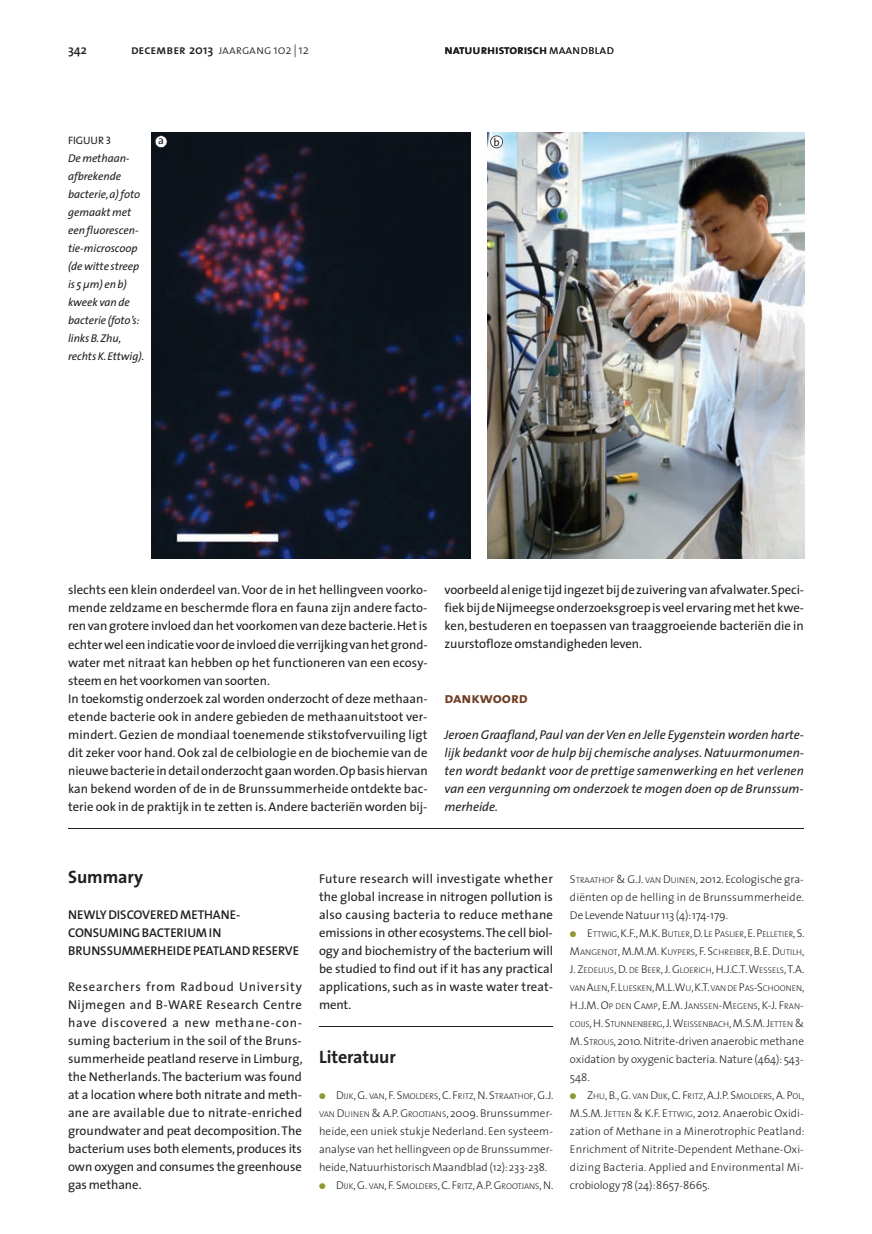
<style>
.page{position:relative;width:872px;height:1234px;background:#fff}
.page>*{position:absolute;margin:0;border:0;box-sizing:border-box;transform-origin:0 0}
.t1{font:700 18px "The Sans";letter-spacing:-.005em;color:#231f20}
.t2{font:15px "The Sans Bold Caps";letter-spacing:-.005em;color:#6f3c22}
.t3{font:12.75px/18px "The Sans";color:#231f20;text-align:justify}
.t4{font:italic 12.75px/18px "The Sans";color:#231f20;text-align:justify}
.t5{font:600 12.75px/18px "The Sans";letter-spacing:-.005em;color:#231f20}
.t6{font:12.75px "The Sans Semi Bold Caps";letter-spacing:-.005em;color:#231f20}
.t7{font:300 11.25px/18px "The Sans";letter-spacing:-.005em;color:#231f20;text-align:justify}
.t8{font:italic 11.25px/18px "The Sans";letter-spacing:-.005em;color:#231f20}
.t9{font:300 11.25px "The Sans";color:#231f20}
.t10{font:11.25px "The Sans";color:#231f20}
.t11{font:10.8px "The Sans Caps";letter-spacing:-.005em;color:#231f20}
.t12{font:300 8.4px/18px "The Sans";letter-spacing:-.005em;color:#231f20}
.s1{font-family:"The Sans";font-weight:600}
.s2{font-family:"The Sans Light Caps"}
.s3{font-family:"The Sans";font-weight:300}
.s4{color:#91992f}
.s5{font-size:11.25px}
.s6{font-size:8.4px}
.s7{font-style:inherit}
</style>
<div class="page">
<img style="left:151px;top:132px;width:320px;height:426px">
<img style="left:488px;top:132px;width:316px;height:426px">
<hr style="left:319px;top:1026px;width:234px;height:1px;background:#231f20">
<hr style="left:68px;top:828px;width:736px;height:1px;background:#231f20">
<svg style="left:155px;top:135px;width:12px;height:13px"></svg>
<svg style="left:490px;top:135px;width:13px;height:13px"></svg>
<p class="t5" style="left:68px;top:40px;width:20px">342</p>
<p class="t6" style="left:131px;top:39px;width:179px">december <span class="s1">2013</span> <span class="s2">jaargang</span> <span class="s3">102 | 12</span></p>
<p class="t6" style="left:444px;top:39px;width:171px">natuurhistorisch<span class="s2">maandblad</span></p>
<p class="t11" style="left:68px;top:131px;width:44px">FIGUUR 3</p>
<p class="t8" style="left:68px;top:149px;width:78px">De methaan&shy;afbrekende bacterie, a) foto gemaakt met een fluorescen&shy;tie-microscoop (de witte streep is 5 µm) en b) kweek van de bacterie (foto’s: links B. Zhu, rechts K. Ettwig).</p>
<p class="t10" style="left:158px;top:131px;width:7px">a</p>
<p class="t10" style="left:493px;top:132px;width:8px">b</p>
<p class="t3" style="left:68px;top:580px;width:361px;text-align:left">slechts een klein onderdeel van. Voor de in het hellingveen voorko&shy;mende zeldzame en beschermde flora en fauna zijn andere facto&shy;ren van grotere invloed dan het voorkomen van deze bacterie. Het is echter wel een indicatie voor de invloed die verrijking van het grond&shy;water met nitraat kan hebben op het functioneren van een ecosy&shy;steem en het voorkomen van soorten.<br>In toekomstig onderzoek zal worden onderzocht of deze methaan&shy;etende bacterie ook in andere gebieden de methaanuitstoot ver&shy;mindert. Gezien de mondiaal toenemende stikstofvervuiling ligt dit zeker voor hand. Ook zal de celbiologie en de biochemie van de nieuwe bacterie in detail onderzocht gaan worden. Op basis hiervan kan bekend worden of de in de Brunssummerheide ontdekte bac&shy;terie ook in de praktijk in te zetten is. Andere bacteriën worden bij-</p>
<p class="t3" style="left:444px;top:580px;width:361px">voorbeeld al enige tijd ingezet bij de zuivering van afvalwater. Speci&shy;fiek bij de Nijmeegse onderzoeksgroep is veel ervaring met het kwe&shy;ken, bestuderen en toepassen van traaggroeiende bacteriën die in zuurstofloze omstandigheden leven.</p>
<p class="t2" style="left:444px;top:684px;width:85px">dankwoord</p>
<p class="t4" style="left:444px;top:724px;width:361px">Jeroen Graafland, Paul van der Ven en Jelle Eygenstein worden harte&shy;lijk bedankt voor de hulp bij chemische analyses. Natuurmonumen&shy;ten wordt bedankt voor de prettige samenwerking en het verlenen van een vergunning om onderzoek te mogen doen op de Brunssum&shy;merheide.</p>
<h1 class="t1" style="left:68px;top:861px;width:76px">Summary</h1>
<p class="t5" style="left:68px;top:904px;width:233px">NEWLY DISCOVERED METHANE-<br>CONSUMING BACTERIUM IN<br>BRUNSSUMMERHEIDE PEATLAND RESERVE</p>
<p class="t3" style="left:68px;top:976px;width:236px">Researchers from Radboud University Nijmegen and B-WARE Research Centre have discovered a new methane-con&shy;suming bacterium in the soil of the Bruns&shy;summerheide peatland reserve in Limburg, the Netherlands. The bacterium was found at a location where both nitrate and meth&shy;ane are available due to nitrate-enriched groundwater and peat decomposition. The bacterium uses both elements, produces its own oxygen and consumes the greenhouse gas methane.</p>
<p class="t3" style="left:319px;top:868px;width:236px">Future research will investigate whether the global increase in nitrogen pollution is also causing bacteria to reduce methane emissions in other ecosystems. The cell biol&shy;ogy and biochemistry of the bacterium will be studied to find out if it has any practical applications, such as in waste water treat&shy;ment.</p>
<h1 class="t1" style="left:319px;top:1041px;width:78px">Literatuur</h1>
<p class="t12" style="left:319px;top:1086px;width:236px"><span class="s4">●</span> <span class="s5">D</span>IJK<span class="s5">, G.</span> VAN<span class="s5">, F. S</span>MOLDERS<span class="s5">, C. F</span>RITZ<span class="s5">, N. S</span>TRAATHOF<span class="s5">, G.J.</span></p>
<p class="t7" style="left:319px;top:1103px;width:236px"><span class="s6">VAN</span> <span class="s7">D</span><span class="s6">UINEN</span> <span class="s7">&amp; A.P. G</span><span class="s6">ROOTJANS</span><span class="s7">,</span> 2009. Brunssummer&shy;heide, een uniek stukje Nederland. Een systeem&shy;analyse van het hellingveen op de Brunssummer&shy;heide, Natuurhistorisch Maandblad (12): 233-238.</p>
<p class="t12" style="left:319px;top:1176px;width:236px"><span class="s4">●</span> <span class="s5">D</span>IJK<span class="s5">, G.</span> VAN<span class="s5">, F. S</span>MOLDERS<span class="s5">, C. F</span>RITZ<span class="s5">, A.P. G</span>ROOTJANS<span class="s5">, N.</span></p>
<p class="t7" style="left:570px;top:869px;width:236px"><span class="s7">S</span><span class="s6">TRAATHOF</span> <span class="s7">&amp; G.J.</span> <span class="s6">VAN</span> <span class="s7">D</span><span class="s6">UINEN</span><span class="s7">,</span> 2012. Ecologische gra&shy;diënten op de helling in de Brunssummerheide.<br>De Levende Natuur 113 (4): 174-179.</p>
<p class="t12" style="left:570px;top:924px;width:236px"><span class="s4">●</span> <span class="s5">E</span>TTWIG<span class="s5">, K.F., M.K. B</span>UTLER<span class="s5">, D. L</span>E <span class="s5">P</span>ASLIER<span class="s5">, E. P</span>ELLETIER<span class="s5">, S.<br>M</span>ANGENOT<span class="s5">, M.M.M. K</span>UYPERS<span class="s5">, F. S</span>CHREIBER<span class="s5">, B.E. D</span>UTILH<span class="s5">,</span></p>
<p class="t9" style="left:570px;top:959px;width:236px">J. Z<span class="s6">EDELIUS</span>, D. <span class="s6">DE</span> B<span class="s6">EER</span>, J. G<span class="s6">LOERICH</span>, H.J.C.T. W<span class="s6">ESSELS</span>, T.A.</p>
<p class="t12" style="left:570px;top:978px;width:236px">VAN <span class="s5">A</span>LEN<span class="s5">, F. L</span>UESKEN<span class="s5">, M.L. W</span>U<span class="s5">, K.T.</span> VAN DE <span class="s5">P</span>AS<span class="s5">-S</span>CHOONEN<span class="s5">,</span></p>
<p class="t9" style="left:570px;top:995px;width:235px">H.J.M. O<span class="s6">P DEN</span> C<span class="s6">AMP</span>, E.M. J<span class="s6">ANSSEN</span>-M<span class="s6">EGENS</span>, K-J. F<span class="s6">RAN</span>-</p>
<p class="t12" style="left:570px;top:1014px;width:235px">COIJS<span class="s5">, H. S</span>TUNNENBERG<span class="s5">, J. W</span>EISSENBACH<span class="s5">, M.S.M. J</span>ETTEN <span class="s5">&amp;</span></p>
<p class="t7" style="left:570px;top:1031px;width:235px"><span class="s7">M. S</span><span class="s6">TROUS</span><span class="s7">,</span> 2010. Nitrite-driven anaerobic methane oxidation by oxygenic bacteria. Nature (464): 543- 548.</p>
<p class="t7" style="left:570px;top:1085px;width:236px"><span class="s4">●</span> <span class="s7">Z</span><span class="s6">HU</span><span class="s7">, B., G.</span> <span class="s6">VAN</span> <span class="s7">D</span><span class="s6">IJK</span><span class="s7">, C. F</span><span class="s6">RITZ</span><span class="s7">, A.J.P. S</span><span class="s6">MOLDERS</span><span class="s7">, A. P</span><span class="s6">OL</span><span class="s7">, M.S.M. J</span><span class="s6">ETTEN</span> <span class="s7">&amp; K.F. E</span><span class="s6">TTWIG</span><span class="s7">,</span> 2012. Anaerobic Oxidi&shy;zation of Methane in a Minerotrophic Peatland:<br>Enrichment of Nitrite-Dependent Methane-Oxi&shy;dizing Bacteria. Applied and Environmental Mi&shy;crobiology 78 (24): 8657-8665.</p>
</div>
